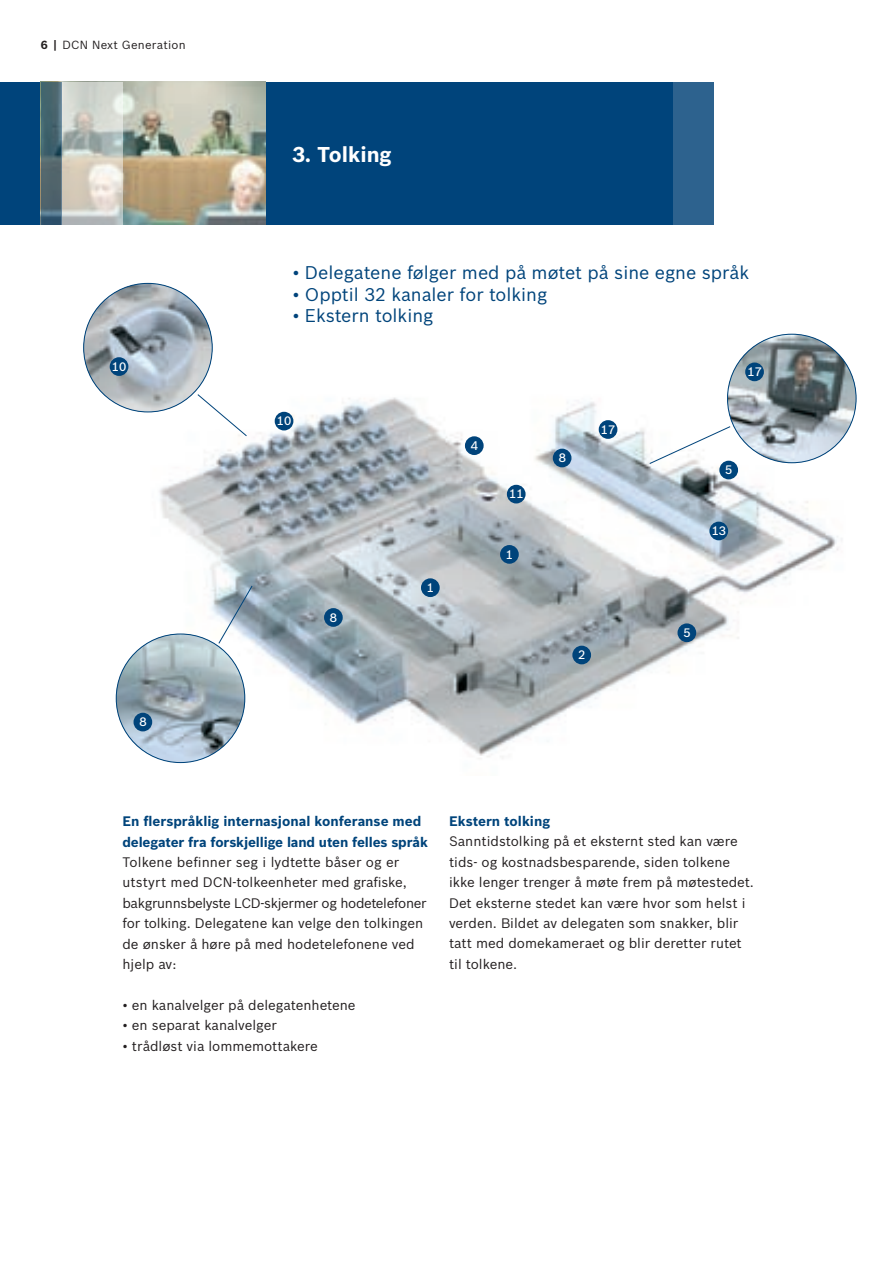
<style>
.page{position:relative;width:893px;height:1263px;background:#fff}
.page>*{position:absolute;margin:0;border:0;box-sizing:border-box;transform-origin:0 0}
.t1{font:700 21px "Bosch Sans";color:#fff}
.t2{font:18px "Bosch Sans";color:#00447b}
.t3{font:13.5px/20.4px "Bosch Sans";color:#231f20}
.t4{font:700 13.5px/20.4px "Bosch Sans";color:#00447b}
.t5{font:500 12px "Bosch Sans";color:#fff}
.t6{font:11.55px "Bosch Sans";letter-spacing:.02em;color:#231f20}
.s1{font-weight:700}
</style>
<div class="page">
<img style="left:119px;top:365px;width:737px;height:399px">
<div style="left:265px;top:82px;width:409px;height:143px;background:#00447b"></div>
<div style="left:0;top:82px;width:41px;height:143px;background:#00447b"></div>
<div style="left:674px;top:82px;width:40px;height:143px;background:#2d628e"></div>
<img style="left:122px;top:82px;width:143px;height:143px">
<svg style="left:61px;top:82px;width:61px;height:143px;background:#cdcec7"></svg>
<svg style="left:41px;top:82px;width:20px;height:143px;background:#49656f"></svg>
<svg style="left:649px;top:400px;width:82px;height:90px"></svg>
<img style="left:727px;top:334px;width:129px;height:129px;border-radius:50%">
<div style="left:421px;top:578px;width:19px;height:19px;background:#00447b;border-radius:50%"></div>
<div style="left:572px;top:646px;width:19px;height:18px;background:#00447b;border-radius:50%"></div>
<div style="left:324px;top:608px;width:19px;height:19px;background:#00447b;border-radius:50%"></div>
<div style="left:709px;top:522px;width:19px;height:18px;background:#00447b;border-radius:50%"></div>
<div style="left:719px;top:461px;width:19px;height:18px;background:#00447b;border-radius:50%"></div>
<div style="left:507px;top:485px;width:19px;height:18px;background:#00447b;border-radius:50%"></div>
<div style="left:275px;top:412px;width:18px;height:18px;background:#00447b;border-radius:50%"></div>
<div style="left:465px;top:436px;width:19px;height:19px;background:#00447b;border-radius:50%"></div>
<svg style="left:207px;top:585px;width:57px;height:59px"></svg>
<img style="left:116px;top:634px;width:129px;height:128px;border-radius:50%">
<div style="left:599px;top:420px;width:18px;height:19px;background:#00447b;border-radius:50%"></div>
<div style="left:553px;top:449px;width:18px;height:18px;background:#00447b;border-radius:50%"></div>
<svg style="left:190px;top:394px;width:64px;height:43px"></svg>
<img style="left:84px;top:283px;width:128px;height:129px;border-radius:50%">
<div style="left:677px;top:623px;width:19px;height:19px;background:#00447b;border-radius:50%"></div>
<div style="left:500px;top:545px;width:19px;height:19px;background:#00447b;border-radius:50%"></div>
<div style="left:110px;top:357px;width:18px;height:19px;background:#00447b;border-radius:50%"></div>
<div style="left:134px;top:713px;width:18px;height:18px;background:#00447b;border-radius:50%"></div>
<div style="left:745px;top:362px;width:19px;height:19px;background:#00447b;border-radius:50%"></div>
<p class="t6" style="left:41px;top:38px;width:146px"><span class="s1">6 |</span> DCN Next Generation</p>
<p class="t5" style="left:112px;top:359px;width:16px">10</p>
<p class="t5" style="left:139px;top:714px;width:9px">8</p>
<h1 class="t1" style="left:292px;top:141px;width:101px">3. Tolking</h1>
<h2 class="t2" style="left:292px;top:261px;width:458px">• Delegatene følger med på møtet på sine egne språk</h2>
<h2 class="t2" style="left:292px;top:283px;width:256px">• Opptil 32 kanaler for tolking</h2>
<h2 class="t2" style="left:292px;top:305px;width:143px">• Ekstern tolking</h2>
<p class="t5" style="left:277px;top:414px;width:16px">10</p>
<p class="t5" style="left:330px;top:610px;width:9px">8</p>
<p class="t5" style="left:427px;top:580px;width:9px">1</p>
<p class="t5" style="left:471px;top:438px;width:9px">4</p>
<p class="t5" style="left:509px;top:487px;width:16px">11</p>
<p class="t5" style="left:506px;top:547px;width:9px">1</p>
<p class="t5" style="left:559px;top:450px;width:9px">8</p>
<p class="t5" style="left:601px;top:422px;width:16px">17</p>
<p class="t5" style="left:578px;top:647px;width:9px">2</p>
<p class="t5" style="left:747px;top:364px;width:16px">17</p>
<p class="t5" style="left:725px;top:462px;width:9px">5</p>
<p class="t5" style="left:712px;top:523px;width:16px">13</p>
<p class="t5" style="left:683px;top:625px;width:9px">5</p>
<p class="t4" style="left:122px;top:811px;width:307px">En flerspråklig internasjonal konferanse med delegater fra forskjellige land uten felles språk</p>
<p class="t3" style="left:122px;top:852px;width:306px">Tolkene befinner seg i lydtette båser og er utstyrt med DCN-tolkeenheter med grafiske, bakgrunnsbelyste LCD-skjermer og hodetelefoner for tolking. Delegatene kan velge den tolkingen de ønsker å høre på med hodetelefonene ved hjelp av:</p>
<p class="t3" style="left:122px;top:995px;width:235px">• en kanalvelger på delegatenhetene</p>
<p class="t3" style="left:122px;top:1015px;width:156px">• en separat kanalvelger</p>
<p class="t3" style="left:122px;top:1035px;width:197px">• trådløst via lommemottakere</p>
<p class="t4" style="left:449px;top:811px;width:103px">Ekstern tolking</p>
<p class="t3" style="left:449px;top:831px;width:306px">Sanntidstolking på et eksternt sted kan være tids- og kostnadsbesparende, siden tolkene ikke lenger trenger å møte frem på møtestedet.<br>Det eksterne stedet kan være hvor som helst i verden. Bildet av delegaten som snakker, blir tatt med domekameraet og blir deretter rutet til tolkene.</p>
</div>
